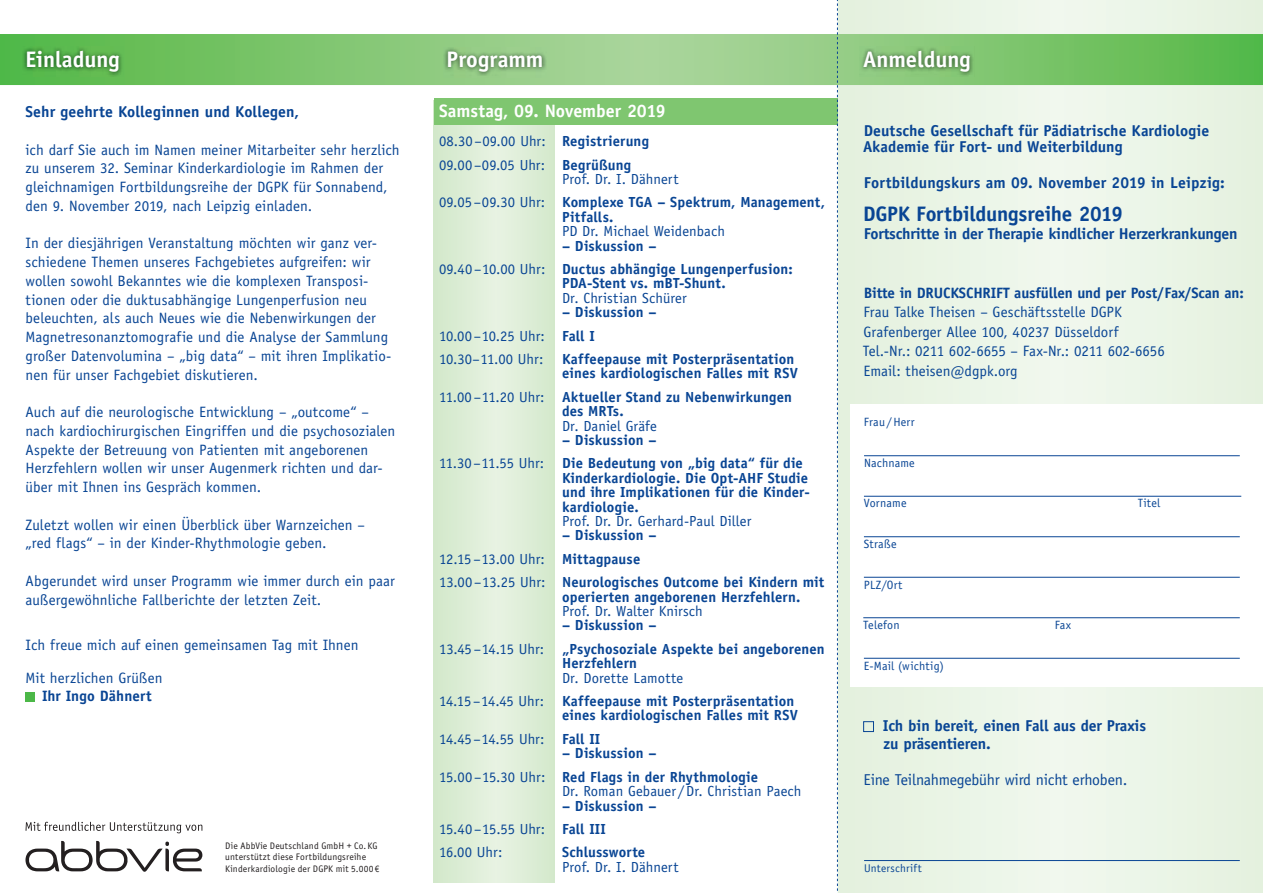
<style>
.page{position:relative;width:1263px;height:893px;background:#fff}
.page>*{position:absolute;margin:0;border:0;box-sizing:border-box;transform-origin:0 0}
.t1{font:700 22.5px "Officina Sans Std";color:#fff}
.t2{font:700 21px "Officina Sans Std";letter-spacing:-.015em;color:#094594}
.t3{font:700 18px "Officina Sans Std";color:#fff}
.t4{font:700 15.75px/16.5px "Officina Sans Std";color:#094594}
.t5{font:15.75px "Officina Sans Std";letter-spacing:-.01em;color:#094594}
.t6{font:15px/18.8px "Officina Sans Std";letter-spacing:.005em;color:#094594}
.t7{font:700 15px "Officina Sans Std";letter-spacing:-.01em;color:#094594}
.t8{font:700 14.7px/23.4px "Officina Sans Std";letter-spacing:.01em;color:#094594}
.t9{font:14.7px/23.4px "Officina Sans Std";letter-spacing:.005em;color:#094594}
.t10{font:12px "Officina Sans Std";letter-spacing:.015em;color:#094594}
.t11{font:11.25px "Officina Sans Std";letter-spacing:.02em;color:#094594}
.t12{font:9.75px/11.2px "Officina Sans";letter-spacing:.02em;color:#231f20}
.s1{font-family:"Arial Narrow";font-size:9px}
.s2{font-weight:700}
.s3{font-weight:400}
</style>
<div class="page">
<div style="left:838px;top:0;width:425px;height:893px;background:#eaf5e6"></div>
<div style="left:434px;top:100px;width:121px;height:783px;background:#deeed7"></div>
<div style="left:434px;top:98px;width:404px;height:27px;background:#7fc670"></div>
<svg style="left:0;top:34px;width:1263px;height:51px;background:#81c672"></svg>
<div style="left:26px;top:692px;width:9px;height:9px;background:#4cb848"></div>
<div style="left:850px;top:404px;width:413px;height:282px;background:#fff"></div>
<hr style="left:864px;top:455px;width:376px;height:1px;background:#094594">
<hr style="left:864px;top:496px;width:377px;height:1px;background:#094594">
<hr style="left:864px;top:536px;width:376px;height:1px;background:#094594">
<hr style="left:864px;top:577px;width:376px;height:1px;background:#094594">
<hr style="left:863px;top:617px;width:377px;height:1px;background:#094594">
<hr style="left:864px;top:658px;width:376px;height:1px;background:#094594">
<hr style="left:864px;top:860px;width:376px;height:1px;background:#094594">
<div style="left:863px;top:721px;width:11px;height:11px;border:1px solid #094594"></div>
<img style="left:859px;top:46px;width:115px;height:31px">
<img style="left:443px;top:47px;width:104px;height:30px">
<img style="left:22px;top:46px;width:101px;height:31px">
<svg style="left:26px;top:822px;width:176px;height:11px"></svg>
<svg style="left:26px;top:841px;width:176px;height:31px"></svg>
<svg style="left:837px;top:0;width:1px;height:891px"></svg>
<h1 class="t1" style="left:26px;top:46px;width:96px">Einladung</h1>
<h1 class="t1" style="left:446px;top:46px;width:98px">Programm</h1>
<h1 class="t1" style="left:863px;top:46px;width:109px">Anmeldung</h1>
<p class="t4" style="left:26px;top:103px;width:275px">Sehr geehrte Kolleginnen und Kollegen,</p>
<p class="t6" style="left:26px;top:140px;width:376px">ich darf Sie auch im Namen meiner Mitarbeiter sehr herzlich zu unserem 32. Seminar Kinderkardiologie im Rahmen der gleichnamigen Fortbildungsreihe der DGPK für Sonnabend, den 9. November 2019, nach Leipzig einladen.</p>
<p class="t6" style="left:26px;top:234px;width:368px">In der diesjährigen Veranstaltung möchten wir ganz ver&shy;schiedene Themen unseres Fachgebietes aufgreifen: wir wollen sowohl Bekanntes wie die komplexen Transposi&shy;tionen oder die duktusabhängige Lungenperfusion neu beleuchten, als auch Neues wie die Nebenwirkungen der Magnetresonanztomografie und die Analyse der Sammlung großer Datenvolumina – „big data“ – mit ihren Implikatio&shy;nen für unser Fachgebiet diskutieren.</p>
<p class="t6" style="left:26px;top:403px;width:371px">Auch auf die neurologische Entwicklung – „outcome“ – nach kardiochirurgischen Eingriffen und die psychosozialen Aspekte der Betreuung von Patienten mit angeborenen Herzfehlern wollen wir unser Augenmerk richten und dar&shy;über mit Ihnen ins Gespräch kommen.</p>
<p class="t6" style="left:26px;top:515px;width:341px">Zuletzt wollen wir einen Überblick über Warnzeichen – „red flags“ – in der Kinder-Rhythmologie geben.</p>
<p class="t6" style="left:26px;top:571px;width:371px">Abgerundet wird unser Programm wie immer durch ein paar außergewöhnliche Fallberichte der letzten Zeit.</p>
<p class="t6" style="left:26px;top:629px;width:335px;line-height:32.2px">Ich freue mich auf einen gemeinsamen Tag mit Ihnen<br>Mit herzlichen Grüßen</p>
<p class="t7" style="left:42px;top:687px;width:111px">Ihr Ingo Dähnert</p>
<p class="t12" style="left:225px;top:840px;width:156px">Die AbbVie Deutschland GmbH + Co. KG unterstützt diese Fortbildungsreihe<br>Kinderkardiologie der DGPK mit 5.000 <span class="s1">€</span></p>
<p class="t3" style="left:439px;top:100px;width:228px">Samstag, 09. November 2019</p>
<p class="t9" style="left:439px;top:129px;width:211px">08.30 –09.00 Uhr: <span class="s2">Registrierung<br></span>09.00 –09.05 Uhr: <span class="s2">Begrüßung</span></p>
<p class="t9" style="left:439px;top:167px;width:388px;text-indent:123px">Prof. Dr. I. Dähnert<br>09.05 – 09.30 Uhr: <span class="s2">Komplexe TGA – Spektrum, Management,</span></p>
<p class="t8" style="left:562px;top:205px;width:53px">Pitfalls.</p>
<p class="t9" style="left:562px;top:219px;width:164px">PD Dr. Michael Weidenbach</p>
<p class="t8" style="left:439px;top:234px;width:355px;text-indent:123px">– Diskussion –<br><span class="s3">09.40 – 10.00 Uhr:</span> Ductus abhängige Lungenperfusion:</p>
<p class="t8" style="left:562px;top:271px;width:165px">PDA-Stent vs. mBT-Shunt.</p>
<p class="t9" style="left:562px;top:286px;width:126px">Dr. Christian Schürer</p>
<p class="t9" style="left:439px;top:300px;width:219px;text-indent:123px"><span class="s2">– Diskussion –<br></span>10.00 – 10.25 Uhr: <span class="s2">Fall I<br></span>10.30– 11.00 Uhr:</p>
<p class="t8" style="left:562px;top:352px;width:237px;line-height:14.4px">Kaffeepause mit Posterpräsentation eines kardiologischen Falles mit RSV</p>
<p class="t8" style="left:562px;top:389px;width:231px;line-height:14.4px;text-indent:-123px"><span class="s3">11.00 – 11.20 Uhr:</span> Aktueller Stand zu Nebenwirkungen des MRTs.</p>
<p class="t9" style="left:562px;top:414px;width:96px">Dr. Daniel Gräfe</p>
<p class="t8" style="left:439px;top:428px;width:365px;text-indent:123px">– Diskussion –<br><span class="s3">11.30 – 11.55 Uhr:</span> Die Bedeutung von „big data“ für die</p>
<p class="t8" style="left:562px;top:470px;width:249px;line-height:14.4px;text-align:justify">Kinderkardiologie. Die Opt-AHF Studie und ihre Implikationen für die Kinder&shy;kardiologie.</p>
<p class="t9" style="left:562px;top:509px;width:191px">Prof. Dr. Dr. Gerhard-Paul Diller</p>
<p class="t8" style="left:439px;top:524px;width:387px;text-indent:123px">– Diskussion –<br><span class="s3">12.15 – 13.00 Uhr:</span> Mittagpause<br><span class="s3">13.00 – 13.25 Uhr:</span> Neurologisches Outcome bei Kindern mit</p>
<p class="t8" style="left:562px;top:585px;width:240px">operierten angeborenen Herzfehlern.</p>
<p class="t9" style="left:562px;top:599px;width:142px">Prof. Dr. Walter Knirsch</p>
<p class="t8" style="left:439px;top:614px;width:387px;text-indent:123px">– Diskussion –<br><span class="s3">13.45 – 14.15 Uhr:</span> „Psychosoziale Aspekte bei angeborenen</p>
<p class="t8" style="left:562px;top:651px;width:77px">Herzfehlern</p>
<p class="t9" style="left:439px;top:666px;width:357px;text-indent:123px">Dr. Dorette Lamotte<br>14.15 – 14.45 Uhr: <span class="s2">Kaffeepause mit Posterpräsentation</span></p>
<p class="t8" style="left:439px;top:704px;width:360px;text-indent:123px">eines kardiologischen Falles mit RSV<br><span class="s3">14.45 – 14.55 Uhr:</span> Fall II</p>
<p class="t8" style="left:439px;top:741px;width:321px;text-indent:123px">– Diskussion –<br><span class="s3">15.00 – 15.30 Uhr:</span> Red Flags in der Rhythmologie</p>
<p class="t9" style="left:562px;top:779px;width:241px">Dr. Roman Gebauer / Dr. Christian Paech</p>
<p class="t9" style="left:439px;top:794px;width:219px;text-indent:123px"><span class="s2">– Diskussion –<br></span>15.40 – 15.55 Uhr: <span class="s2">Fall III<br></span>16.00 Uhr:</p>
<p class="t8" style="left:562px;top:840px;width:85px">Schlussworte</p>
<p class="t9" style="left:562px;top:855px;width:118px">Prof. Dr. I. Dähnert</p>
<p class="t4" style="left:863px;top:122px;width:348px">Deutsche Gesellschaft für Pädiatrische Kardiologie<br>Akademie für Fort- und Weiterbildung</p>
<p class="t4" style="left:864px;top:174px;width:363px">Fortbildungskurs am 09. November 2019 in Leipzig:</p>
<h2 class="t2" style="left:863px;top:201px;width:261px">DGPK Fortbildungsreihe 2019</h2>
<p class="t4" style="left:864px;top:225px;width:375px">Fortschritte in der Therapie kindlicher Herzerkrankungen</p>
<p class="t7" style="left:864px;top:283px;width:382px">Bitte in DRUCKSCHRIFT ausfüllen und per Post / Fax/Scan an:</p>
<p class="t6" style="left:863px;top:302px;width:304px;line-height:19.5px">Frau Talke Theisen – Geschäftsstelle DGPK Grafenberger Allee 100, 40237 Düsseldorf Tel.-Nr.: 0211 602-6655 – Fax-Nr.: 0211 602-6656<br>Email: theisen@dgpk.org</p>
<p class="t10" style="left:864px;top:415px;width:52px">Frau / Herr</p>
<p class="t10" style="left:864px;top:456px;width:52px">Nachname</p>
<p class="t10" style="left:864px;top:496px;width:44px">Vorname</p>
<p class="t10" style="left:1138px;top:496px;width:24px">Titel</p>
<p class="t10" style="left:864px;top:537px;width:34px">Straße</p>
<p class="t10" style="left:864px;top:577px;width:40px">PLZ/Ort</p>
<p class="t10" style="left:863px;top:618px;width:38px">Telefon</p>
<p class="t10" style="left:1055px;top:618px;width:18px">Fax</p>
<p class="t10" style="left:864px;top:658px;width:82px">E-Mail (wichtig)</p>
<p class="t4" style="left:883px;top:717px;width:265px;line-height:18px">Ich bin bereit, einen Fall aus der Praxis zu präsentieren.</p>
<p class="t5" style="left:863px;top:771px;width:265px">Eine Teilnahmegebühr wird nicht erhoben.</p>
<p class="t11" style="left:864px;top:861px;width:59px">Unterschrift</p>
</div>
